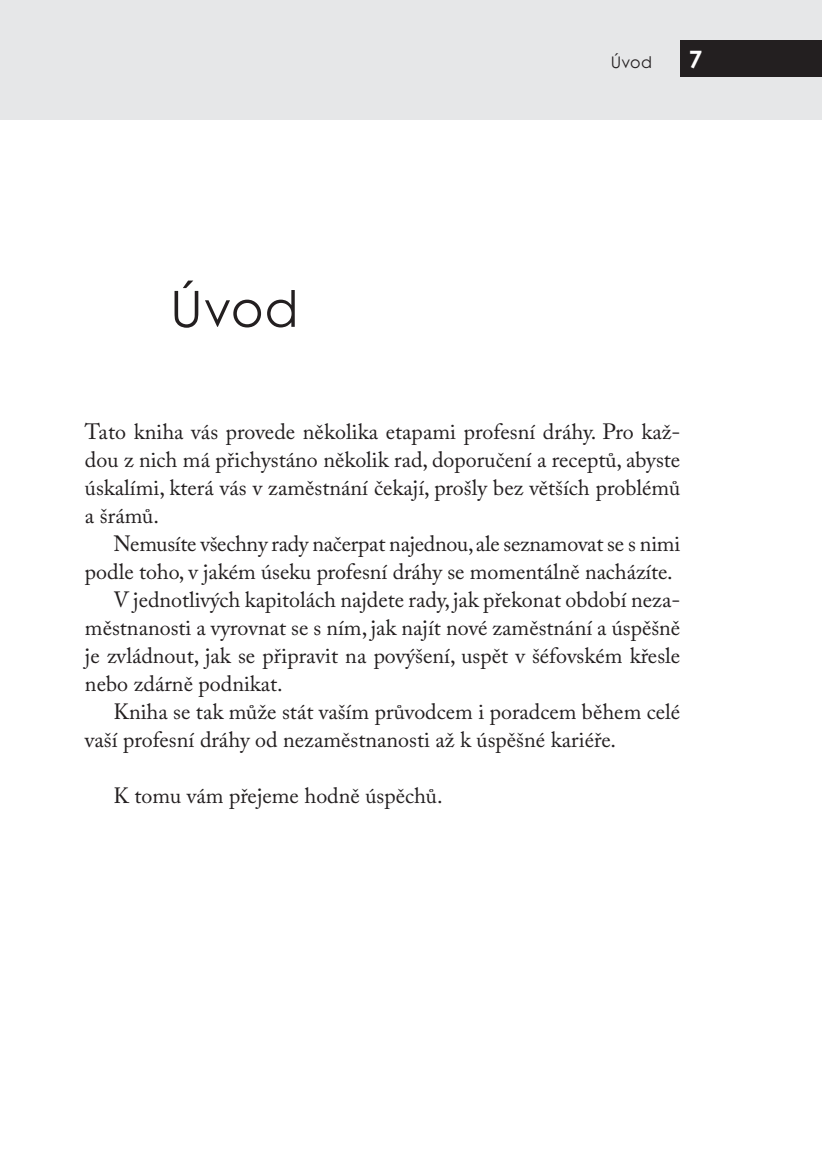
<style>
.page{position:relative;width:822px;height:1174px;background:#fff}
.page>*{position:absolute;margin:0;border:0;box-sizing:border-box;transform-origin:0 0}
.t1{font:50px "Century Gothic";color:#231f20}
.t2{font:700 24px "Century Gothic";color:#fff}
.t3{font:22px/28px "Adobe Caslon Pro";color:#231f20;text-align:justify}
.t4{font:16px "Century Gothic";color:#231f20}
</style>
<div class="page">
<div style="left:0;top:0;width:822px;height:120px;background:#e6e7e8"></div>
<div style="left:680px;top:40px;width:142px;height:36px;background:#231f20"></div>
<h1 class="t1" style="left:170px;top:280px;width:130px">Úvod</h1>
<p class="t4" style="left:611px;top:53px;width:43px">Úvod</p>
<p class="t2" style="left:689px;top:50px;width:15px">7</p>
<p class="t3" style="left:85px;top:420px;width:597px">Tato kniha vás provede několika etapami profesní dráhy. Pro kaž&shy;dou z nich má přichystáno několik rad, doporučení a receptů, abyste úskalími, která vás v zaměstnání čekají, prošly bez větších problémů a šrámů.</p>
<p class="t3" style="left:113px;top:532px;width:568px">Nemusíte všechny rady načerpat najednou, ale seznamovat se s nimi</p>
<p class="t3" style="left:85px;top:560px;width:589px">podle toho, v jakém úseku profesní dráhy se momentálně nacházíte.</p>
<p class="t3" style="left:113px;top:588px;width:568px">V jednotlivých kapitolách najdete rady, jak překonat období neza-</p>
<p class="t3" style="left:85px;top:616px;width:597px">městnanosti a vyrovnat se s ním, jak najít nové zaměstnání a úspěšně</p>
<p class="t3" style="left:85px;top:644px;width:597px">je zvládnout, jak se připravit na povýšení, uspět v šéfovském křesle</p>
<p class="t3" style="left:85px;top:672px;width:199px">nebo zdárně podnikat.</p>
<p class="t3" style="left:113px;top:700px;width:568px">Kniha se tak může stát vaším průvodcem i poradcem během celé</p>
<p class="t3" style="left:85px;top:728px;width:533px">vaší profesní dráhy od nezaměstnanosti až k úspěšné kariéře.</p>
<p class="t3" style="left:113px;top:784px;width:331px">K tomu vám přejeme hodně úspěchů.</p>
</div>
